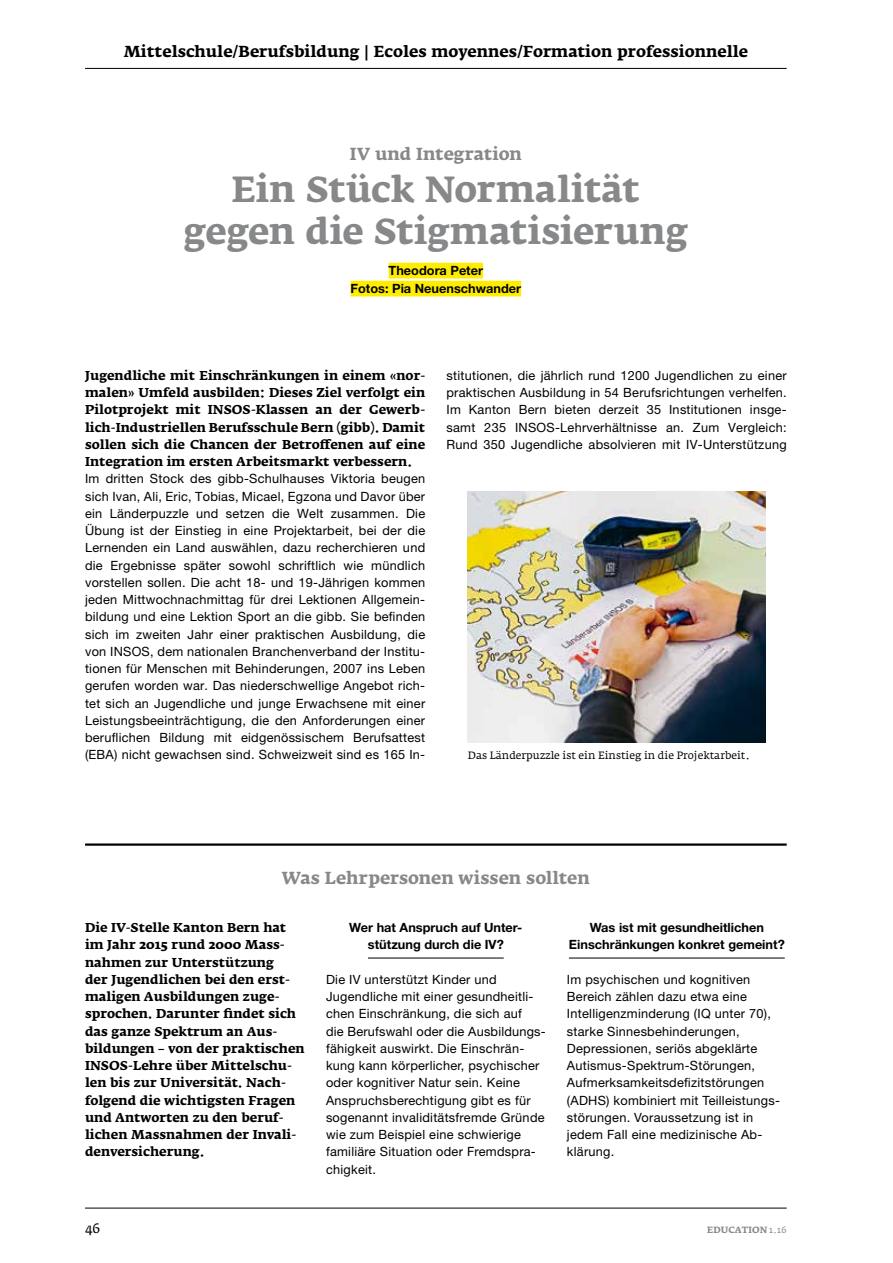
<style>
.page{position:relative;width:893px;height:1263px;background:#fff}
.page>*{position:absolute;margin:0;border:0;box-sizing:border-box;transform-origin:0 0}
.t1{font:700 36px/42px "Fedra Serif A Std";letter-spacing:-.005em;color:#87888a;text-align:center}
.t2{font:700 17.25px "Fedra Serif A Std";color:#87888a}
.t3{font:700 15.75px "Fedra Serif A Std";color:#000}
.t4{font:13.5px "Fedra Serif A Std";color:#000}
.t5{font:12.75px/17.2px "Helvetica Neue LT Std";letter-spacing:.02em;color:#000;text-align:justify}
.t6{font:700 12.75px/17.2px "Fedra Serif A Std";color:#000;text-align:justify}
.t7{font:700 12.75px/17.2px "Helvetica Neue LT Std";color:#000;text-align:center}
.t8{font:10.5px "Fedra Serif A Std";color:#000}
.t9{font:700 9px "Fedra Serif A Std";letter-spacing:.015em;color:#87888a}
.s1{font-weight:400}
</style>
<div class="page">
<hr style="left:85px;top:68px;width:702px;height:1px;background:#000">
<hr style="left:85px;top:1208px;width:702px;height:1px;background:#000">
<div style="left:389px;top:263px;width:94px;height:15px;background:#ffed00"></div>
<div style="left:351px;top:281px;width:170px;height:15px;background:#ffed00"></div>
<hr style="left:85px;top:843px;width:702px;height:3px;background:#000">
<hr style="left:368px;top:958px;width:136px;height:1px;background:#000">
<hr style="left:569px;top:958px;width:216px;height:1px;background:#000">
<img style="left:468px;top:491px;width:297px;height:251px">
<p class="t3" style="left:124px;top:42px;width:626px">Mittelschule/Berufsbildung | Ecoles moyennes/Formation professionnelle</p>
<h2 class="t2" style="left:350px;top:143px;width:174px">IV und Integration</h2>
<h1 class="t1" style="left:184px;top:168px;width:505px">Ein Stück Normalität gegen die Stigmatisierung</h1>
<p class="t7" style="left:351px;top:261px;width:172px;line-height:18px">Theodora Peter<br>Fotos: Pia Neuenschwander</p>
<p class="t6" style="left:85px;top:367px;width:342px">Jugendliche mit Einschränkungen in einem «nor&shy;malen» Umfeld ausbilden: Dieses Ziel verfolgt ein Pilotprojekt mit INSOS-Klassen an der Gewerb&shy;lich-Industriellen Berufsschule Bern (gibb). Damit sollen sich die Chancen der Betroffenen auf eine Integration im ersten Arbeitsmarkt verbessern.</p>
<p class="t5" style="left:85px;top:470px;width:342px">Im dritten Stock des gibb-Schulhauses Viktoria beugen sich Ivan, Ali, Eric, Tobias, Micael, Egzona und Davor über ein Länderpuzzle und setzen die Welt zusammen. Die Übung ist der Einstieg in eine Projektarbeit, bei der die Lernenden ein Land auswählen, dazu recherchieren und die Ergebnisse später sowohl schriftlich wie mündlich vorstellen sollen. Die acht 18- und 19-Jährigen kommen jeden Mittwochnachmittag für drei Lektionen Allgemein&shy;bildung und eine Lektion Sport an die gibb. Sie befinden sich im zweiten Jahr einer praktischen Ausbildung, die von INSOS, dem nationalen Branchenverband der Institu&shy;tionen für Menschen mit Behinderungen, 2007 ins Leben gerufen worden war. Das niederschwellige Angebot rich&shy;tet sich an Jugendliche und junge Erwachsene mit einer Leistungsbeeinträchtigung, die den Anforderungen einer beruflichen Bildung mit eidgenössischem Berufsattest (EBA) nicht gewachsen sind. Schweizweit sind es 165 In-</p>
<p class="t5" style="left:446px;top:367px;width:342px">stitutionen, die jährlich rund 1200 Jugendlichen zu einer praktischen Ausbildung in 54 Berufsrichtungen verhelfen.<br>Im Kanton Bern bieten derzeit 35 Institutionen insge&shy;samt 235 INSOS-Lehrverhältnisse an. Zum Vergleich:<br>Rund 350 Jugendliche absolvieren mit IV-Unterstützung</p>
<p class="t8" style="left:468px;top:750px;width:284px">Das Länderpuzzle ist ein Einstieg in die Projektarbeit.</p>
<h2 class="t2" style="left:282px;top:868px;width:309px">Was Lehrpersonen wissen sollten</h2>
<p class="t7" style="left:569px;top:918px;width:217px">Was ist mit gesundheitlichen<br>Einschränkungen konkret gemeint?</p>
<p class="t5" style="left:567px;top:970px;width:214px;text-align:left">Im psychischen und kognitiven<br>Bereich zählen dazu etwa eine<br>Intelligenzminderung (IQ unter 70), starke Sinnesbehinderungen,<br>Depressionen, seriös abgeklärte<br>Autismus-Spektrum-Störungen,<br>Aufmerksamkeitsdefizitstörungen (ADHS) kombiniert mit Teilleistungs&shy;störungen. Voraussetzung ist in jedem Fall eine medizinische Ab&shy;klärung.</p>
<p class="t6" style="left:85px;top:919px;width:221px;text-align:left">Die IV-Stelle Kanton Bern hat im Jahr 2015 rund 2000 Mass&shy;nahmen zur Unterstützung<br>der Jugendlichen bei den erst&shy;maligen Ausbildungen zuge&shy;sprochen. Darunter findet sich das ganze Spektrum an Aus&shy;bildungen – von der praktischen<br>INSOS-Lehre über Mittelschu&shy;len bis zur Universität. Nach&shy;folgend die wichtigsten Fragen und Antworten zu den beruf&shy;lichen Massnahmen der Invali&shy;denversicherung.</p>
<p class="t7" style="left:349px;top:918px;width:173px">Wer hat Anspruch auf Unter&shy;stützung durch die IV?</p>
<p class="t5" style="left:326px;top:970px;width:221px;text-align:left">Die IV unterstützt Kinder und Jugendliche mit einer gesundheitli&shy;chen Einschränkung, die sich auf<br>die Berufswahl oder die Ausbildungs&shy;fähigkeit auswirkt. Die Einschrän&shy;kung kann körperlicher, psychischer oder kognitiver Natur sein. Keine Anspruchsberechtigung gibt es für sogenannt invaliditätsfremde Gründe wie zum Beispiel eine schwierige familiäre Situation oder Fremdspra&shy;chigkeit.</p>
<p class="t4" style="left:85px;top:1221px;width:17px">46</p>
<p class="t9" style="left:707px;top:1225px;width:81px">EDUCATION <span class="s1">1.16</span></p>
</div>
